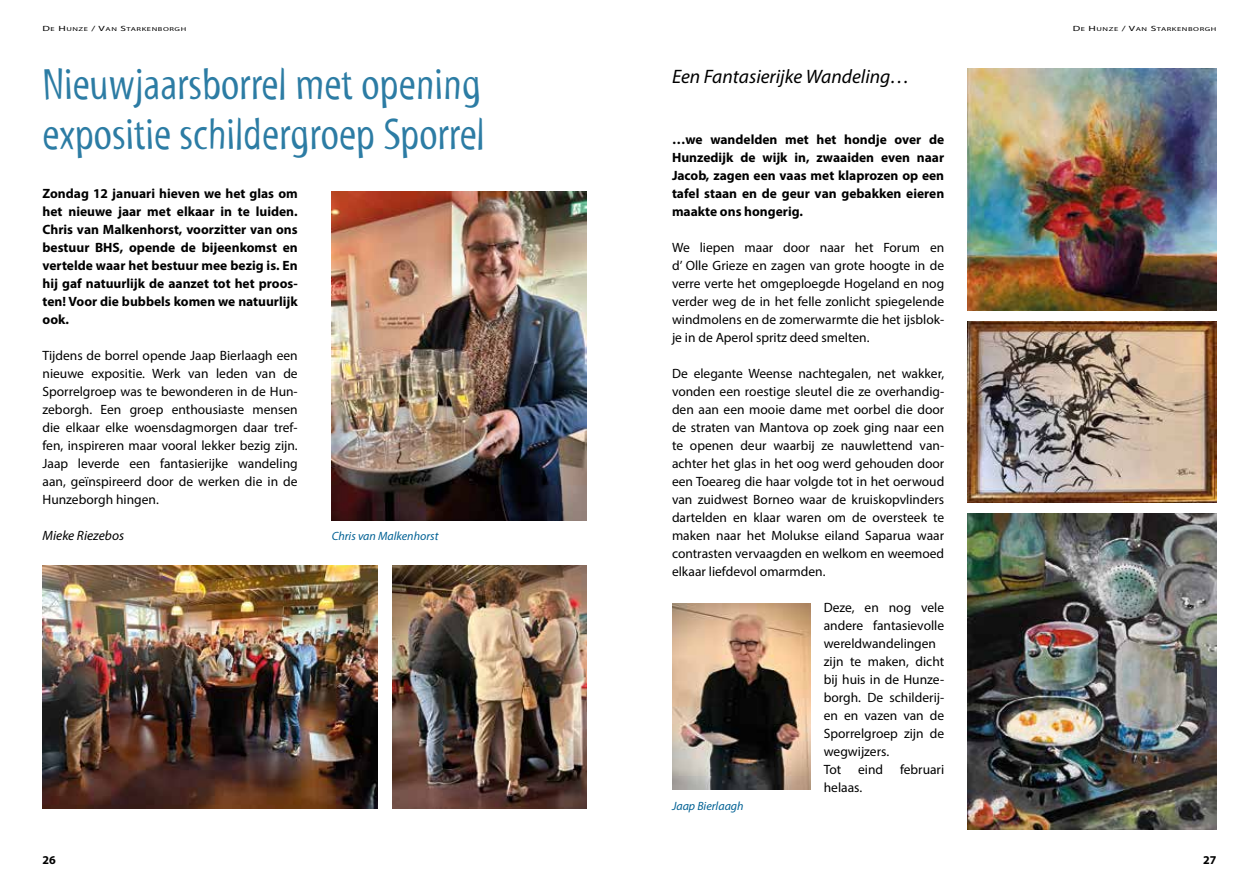
<style>
.page{position:relative;width:1259px;height:893px;background:#fff}
.page>*{position:absolute;margin:0;border:0;box-sizing:border-box;transform-origin:0 0}
.t1{font:45px/49.5px "Myriad Std Tilt";color:#2c7ca4}
.t2{font:italic 19.5px "Myriad Pro";color:#000}
.t3{font:13.5px/18px "Myriad Pro";color:#000;text-align:justify}
.t4{font:700 13.5px/18px "Myriad Pro";color:#000;text-align:justify}
.t5{font:italic 13.5px "Myriad Pro";color:#000}
.t6{font:italic 12px "Myriad Pro";color:#006194}
.t7{font:700 12px "Myriad Pro";color:#000}
.t8{font:5.7px "Myriad Pro";letter-spacing:.065em;color:#000;scale:1.5 1}
.s1{font-size:7.5px}
</style>
<div class="page">
<img style="left:332px;top:191px;width:255px;height:330px">
<img style="left:393px;top:565px;width:194px;height:244px">
<img style="left:43px;top:565px;width:334px;height:244px">
<img style="left:967px;top:321px;width:249px;height:181px">
<img style="left:967px;top:68px;width:249px;height:242px">
<img style="left:967px;top:513px;width:249px;height:316px">
<img style="left:672px;top:604px;width:138px;height:186px">
<p class="t8" style="left:43px;top:26px;width:96px"><span class="s1">D</span>E <span class="s1">H</span>UNZE <span class="s1">/ V</span>AN <span class="s1">S</span>TARKENBORGH</p>
<p class="t8" style="left:1072px;top:26px;width:96px"><span class="s1">D</span>E <span class="s1">H</span>UNZE <span class="s1">/ V</span>AN <span class="s1">S</span>TARKENBORGH</p>
<h1 class="t1" style="left:43px;top:61px;width:444px">Nieuwjaarsborrel met opening expositie schildergroep Sporrel</h1>
<h2 class="t2" style="left:672px;top:64px;width:239px">Een Fantasierijke Wandeling…</h2>
<p class="t4" style="left:672px;top:130px;width:274px">…we wandelden met het hondje over de Hunzedijk de wijk in, zwaaiden even naar Jacob, zagen een vaas met klaprozen op een tafel staan en de geur van gebakken eieren maakte ons hongerig.</p>
<p class="t3" style="left:672px;top:238px;width:274px">We liepen maar door naar het Forum en d’ Olle Grieze en zagen van grote hoogte in de verre verte het omgeploegde Hogeland en nog verder weg de in het felle zonlicht spiegelende windmolens en de zomerwarmte die het ijsblok&shy;je in de Aperol spritz deed smelten.</p>
<p class="t3" style="left:672px;top:364px;width:274px">De elegante Weense nachtegalen, net wakker, vonden een roestige sleutel die ze overhandig&shy;den aan een mooie dame met oorbel die door de straten van Mantova op zoek ging naar een te openen deur waarbij ze nauwlettend van&shy;achter het glas in het oog werd gehouden door een Toeareg die haar volgde tot in het oerwoud van zuidwest Borneo waar de kruiskopvlinders dartelden en klaar waren om de oversteek te maken naar het Molukse eiland Saparua waar contrasten vervaagden en welkom en weemoed elkaar liefdevol omarmden.</p>
<p class="t3" style="left:824px;top:598px;width:122px;text-align:left">Deze, en nog vele andere fantasievolle wereldwandelingen zijn te maken, dicht bij huis in de Hunze&shy;borgh. De schilderij&shy;en en vazen van de<br>Sporrelgroep zijn de wegwijzers.<br>Tot eind februari helaas.</p>
<p class="t6" style="left:672px;top:799px;width:73px">Jaap Bierlaagh</p>
<p class="t4" style="left:43px;top:184px;width:257px">Zondag 12 januari hieven we het glas om het nieuwe jaar met elkaar in te luiden.<br>Chris van Malkenhorst, voorzitter van ons bestuur BHS, opende de bijeenkomst en vertelde waar het bestuur mee bezig is. En hij gaf natuurlijk de aanzet tot het proos&shy;ten! Voor die bubbels komen we natuurlijk ook.</p>
<p class="t3" style="left:43px;top:346px;width:257px">Tijdens de borrel opende Jaap Bierlaagh een nieuwe expositie. Werk van leden van de Sporrelgroep was te bewonderen in de Hun&shy;zeborgh. Een groep enthousiaste mensen die elkaar elke woensdagmorgen daar tref&shy;fen, inspireren maar vooral lekker bezig zijn.<br>Jaap leverde een fantasierijke wandeling aan, geïnspireerd door de werken die in de Hunzeborgh hingen.</p>
<p class="t5" style="left:43px;top:527px;width:83px">Mieke Riezebos</p>
<p class="t6" style="left:332px;top:529px;width:108px">Chris van Malkenhorst</p>
<p class="t7" style="left:43px;top:852px;width:15px">26</p>
<p class="t7" style="left:1203px;top:852px;width:15px">27</p>
</div>
